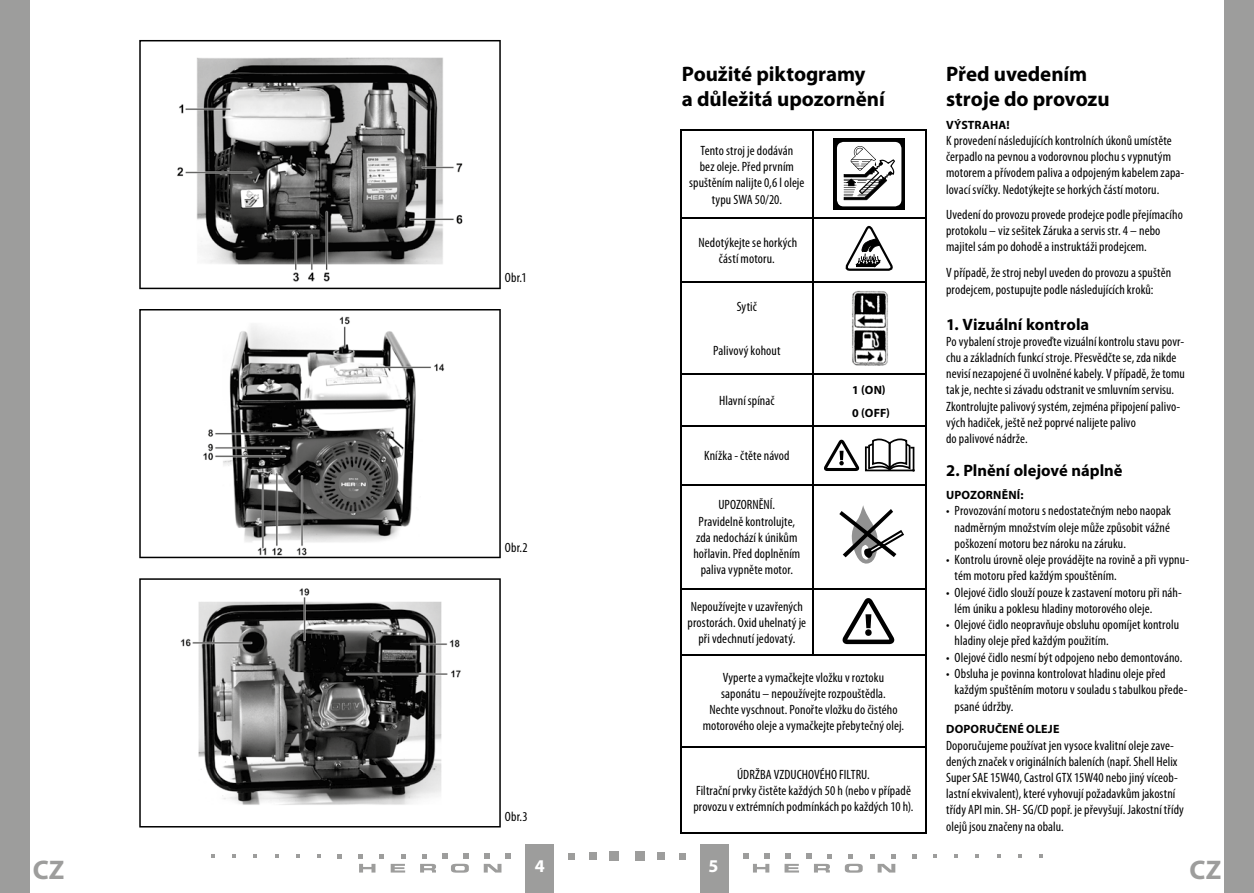
<style>
.page{position:relative;width:1254px;height:893px;background:#fff}
.page>*{position:absolute;margin:0;border:0;box-sizing:border-box;transform-origin:0 0}
.t1{font:700 27px "Myriad Pro";color:#9d9d9c}
.t2{font:700 21px/25.2px "Myriad Pro";letter-spacing:-.005em;color:#000}
.t3{font:700 18px "Myriad Pro";color:#fff}
.t4{font:700 16.5px "Myriad Pro";color:#000}
.t5{font:condensed 13.5px/16.2px "Myriad Pro";letter-spacing:.01em;color:#000}
.t6{font:700 12px/23px "Myriad Pro";letter-spacing:.015em;color:#000}
</style>
<div class="page">
<div style="left:525px;top:844px;width:29px;height:49px;background:#9d9d9c"></div>
<div style="left:609px;top:851px;width:9px;height:10px;background:#9d9d9c"></div>
<div style="left:589px;top:852px;width:8px;height:8px;background:#9d9d9c"></div>
<div style="left:568px;top:853px;width:7px;height:6px;background:#9d9d9c"></div>
<svg style="left:337px;top:854px;width:5px;height:4px"></svg>
<svg style="left:317px;top:854px;width:4px;height:4px"></svg>
<svg style="left:296px;top:854px;width:4px;height:4px"></svg>
<svg style="left:275px;top:854px;width:4px;height:4px"></svg>
<svg style="left:253px;top:854px;width:4px;height:4px"></svg>
<svg style="left:232px;top:854px;width:4px;height:4px"></svg>
<svg style="left:211px;top:854px;width:4px;height:4px"></svg>
<div style="left:0;top:0;width:30px;height:893px;background:#9d9d9c"></div>
<svg style="left:358px;top:853px;width:153px;height:20px"></svg>
<div style="left:700px;top:844px;width:28px;height:49px;background:#9d9d9c"></div>
<div style="left:1224px;top:0;width:30px;height:893px;background:#9d9d9c"></div>
<div style="left:635px;top:851px;width:10px;height:10px;background:#9d9d9c"></div>
<div style="left:657px;top:852px;width:8px;height:8px;background:#9d9d9c"></div>
<div style="left:679px;top:853px;width:7px;height:6px;background:#9d9d9c"></div>
<svg style="left:912px;top:854px;width:4px;height:4px"></svg>
<svg style="left:933px;top:854px;width:4px;height:4px"></svg>
<svg style="left:954px;top:854px;width:4px;height:4px"></svg>
<svg style="left:975px;top:854px;width:4px;height:4px"></svg>
<svg style="left:997px;top:854px;width:3px;height:4px"></svg>
<svg style="left:1018px;top:854px;width:3px;height:4px"></svg>
<svg style="left:1039px;top:854px;width:4px;height:4px"></svg>
<svg style="left:743px;top:853px;width:152px;height:20px"></svg>
<svg style="left:139px;top:40px;width:362px;height:249px"></svg>
<svg style="left:139px;top:578px;width:362px;height:249px"></svg>
<svg style="left:139px;top:309px;width:362px;height:249px"></svg>
<hr style="left:680px;top:129px;width:133px;height:2px;background:#000">
<hr style="left:680px;top:131px;width:2px;height:86px;background:#000">
<hr style="left:813px;top:129px;width:114px;height:2px;background:#000">
<hr style="left:812px;top:131px;width:1px;height:86px;background:#000">
<hr style="left:925px;top:131px;width:2px;height:86px;background:#000">
<hr style="left:680px;top:217px;width:133px;height:2px;background:#000">
<hr style="left:680px;top:219px;width:2px;height:62px;background:#000">
<hr style="left:813px;top:217px;width:114px;height:2px;background:#000">
<hr style="left:812px;top:219px;width:1px;height:62px;background:#000">
<hr style="left:925px;top:219px;width:2px;height:62px;background:#000">
<hr style="left:680px;top:281px;width:133px;height:2px;background:#000">
<hr style="left:680px;top:283px;width:2px;height:90px;background:#000">
<hr style="left:813px;top:281px;width:114px;height:2px;background:#000">
<hr style="left:812px;top:283px;width:1px;height:90px;background:#000">
<hr style="left:925px;top:283px;width:2px;height:90px;background:#000">
<hr style="left:680px;top:373px;width:133px;height:2px;background:#000">
<hr style="left:680px;top:375px;width:2px;height:50px;background:#000">
<hr style="left:813px;top:373px;width:114px;height:2px;background:#000">
<hr style="left:812px;top:375px;width:1px;height:50px;background:#000">
<hr style="left:925px;top:375px;width:2px;height:50px;background:#000">
<hr style="left:680px;top:425px;width:133px;height:2px;background:#000">
<hr style="left:680px;top:427px;width:2px;height:57px;background:#000">
<hr style="left:813px;top:425px;width:114px;height:2px;background:#000">
<hr style="left:812px;top:427px;width:1px;height:57px;background:#000">
<hr style="left:925px;top:427px;width:2px;height:57px;background:#000">
<hr style="left:680px;top:484px;width:133px;height:1px;background:#000">
<hr style="left:680px;top:485px;width:2px;height:103px;background:#000">
<hr style="left:813px;top:484px;width:114px;height:1px;background:#000">
<hr style="left:812px;top:485px;width:1px;height:103px;background:#000">
<hr style="left:925px;top:485px;width:2px;height:103px;background:#000">
<hr style="left:680px;top:588px;width:133px;height:2px;background:#000">
<hr style="left:680px;top:590px;width:2px;height:64px;background:#000">
<hr style="left:813px;top:588px;width:114px;height:2px;background:#000">
<hr style="left:812px;top:590px;width:1px;height:64px;background:#000">
<hr style="left:925px;top:590px;width:2px;height:64px;background:#000">
<hr style="left:680px;top:654px;width:133px;height:2px;background:#000">
<hr style="left:680px;top:656px;width:2px;height:90px;background:#000">
<hr style="left:813px;top:654px;width:114px;height:2px;background:#000">
<hr style="left:925px;top:656px;width:2px;height:90px;background:#000">
<hr style="left:680px;top:746px;width:133px;height:2px;background:#000">
<hr style="left:680px;top:748px;width:2px;height:84px;background:#000">
<hr style="left:813px;top:746px;width:114px;height:2px;background:#000">
<hr style="left:925px;top:748px;width:2px;height:84px;background:#000">
<hr style="left:680px;top:832px;width:133px;height:1px;background:#000">
<hr style="left:813px;top:832px;width:114px;height:1px;background:#000">
<svg style="left:833px;top:138px;width:72px;height:72px"></svg>
<div style="left:837px;top:142px;width:64px;height:64px;background:#fff;border-radius:7px"></div>
<svg style="left:844px;top:146px;width:51px;height:54px"></svg>
<svg style="left:824px;top:440px;width:35px;height:31px"></svg>
<svg style="left:865px;top:438px;width:49px;height:33px"></svg>
<svg style="left:843px;top:598px;width:51px;height:46px"></svg>
<svg style="left:839px;top:505px;width:65px;height:59px"></svg>
<svg style="left:845px;top:225px;width:48px;height:46px"></svg>
<img style="left:852px;top:290px;width:36px;height:76px">
<p class="t5" style="left:505px;top:270px;width:23px">obr.1</p>
<p class="t5" style="left:505px;top:540px;width:24px">obr.2</p>
<p class="t5" style="left:505px;top:808px;width:24px">obr.3</p>
<h2 class="t2" style="left:682px;top:61px;width:204px">Použité piktogramy<br>a důležitá upozornění</h2>
<h2 class="t2" style="left:946px;top:61px;width:165px">Před uvedením stroje do provozu</h2>
<p class="t6" style="left:946px;top:113px;width:65px">VýsTraha!</p>
<p class="t5" style="left:946px;top:132px;width:240px">K provedení následujících kontrolních úkonů umístěte čerpadlo na pevnou a vodorovnou plochu s vypnutým motorem a přívodem paliva a odpojeným kabelem zapa&shy;lovací svíčky. nedotýkejte se horkých částí motoru.</p>
<p class="t5" style="left:946px;top:206px;width:238px">Uvedení do provozu provede prodejce podle přejímacího protokolu – viz sešitek Záruka a servis str. 4 – nebo majitel sám po dohodě a instruktáži prodejcem.</p>
<p class="t5" style="left:946px;top:265px;width:227px">V případě, že stroj nebyl uveden do provozu a spuštěn prodejcem, postupujte podle následujících kroků:</p>
<p class="t4" style="left:946px;top:313px;width:145px">1. Vizuální kontrola</p>
<p class="t5" style="left:946px;top:333px;width:240px">Po vybalení stroje proveďte vizuální kontrolu stavu povr&shy;chu a základních funkcí stroje. Přesvědčte se, zda nikde nevisí nezapojené či uvolněné kabely. V případě, že tomu tak je, nechte si závadu odstranit ve smluvním servisu.<br>Zkontrolujte palivový systém, zejména připojení palivo&shy;vých hadiček, ještě než poprvé nalijete palivo<br>do palivové nádrže.</p>
<p class="t4" style="left:946px;top:460px;width:178px">2. Plnění olejové náplně</p>
<p class="t6" style="left:946px;top:483px;width:79px">UPoZornění:</p>
<p class="t5" style="left:955px;top:503px;width:218px;text-align:justify;text-indent:-9px">• Provozování motoru s nedostatečným nebo naopak nadměrným množstvím oleje může způsobit vážné poškození motoru bez nároku na záruku.</p>
<p class="t5" style="left:955px;top:551px;width:236px;text-indent:-9px">• Kontrolu úrovně oleje provádějte na rovině a při vypnu&shy;tém motoru před každým spouštěním.</p>
<p class="t5" style="left:955px;top:584px;width:229px;text-indent:-9px">• olejové čidlo slouží pouze k zastavení motoru při náh&shy;lém úniku a poklesu hladiny motorového oleje.</p>
<p class="t5" style="left:955px;top:616px;width:226px;text-indent:-9px">• olejové čidlo neopravňuje obsluhu opomíjet kontrolu hladiny oleje před každým použitím.</p>
<p class="t5" style="left:946px;top:649px;width:238px">• olejové čidlo nesmí být odpojeno nebo demontováno.</p>
<p class="t5" style="left:955px;top:665px;width:234px;text-indent:-9px">• obsluha je povinna kontrolovat hladinu oleje před každým spuštěním motoru v souladu s tabulkou přede&shy;psané údržby.</p>
<p class="t6" style="left:946px;top:717px;width:115px">doPorUČené oleje</p>
<p class="t5" style="left:946px;top:737px;width:239px">Doporučujeme používat jen vysoce kvalitní oleje zave&shy;dených značek v originálních baleních (např. Shell helix Super SAe 15W40, Castrol GTX 15W40 nebo jiný víceob&shy;lastní ekvivalent), které vyhovují požadavkům jakostní třídy API min. Sh- SG/CD popř. je převyšují. Jakostní třídy olejů jsou značeny na obalu.</p>
<p class="t5" style="left:689px;top:142px;width:117px;text-align:center">Tento stroj je dodáván<br>bez oleje. Před prvním spuštěním nalijte 0,6 l oleje typu SWA 50/20.</p>
<p class="t5" style="left:698px;top:234px;width:100px;text-align:center">nedotýkejte se horkých částí motoru.</p>
<p class="t5" style="left:737px;top:299px;width:22px">Sytič</p>
<p class="t5" style="left:713px;top:342px;width:69px">Palivový kohout</p>
<p class="t5" style="left:719px;top:392px;width:57px">hlavní spínač</p>
<p class="t6" style="left:852px;top:378px;width:39px">1 (on)<br>0 (oFF)</p>
<p class="t5" style="left:704px;top:448px;width:87px">Knížka - čtěte návod</p>
<p class="t5" style="left:693px;top:497px;width:108px;text-align:center">UPoZornĚnÍ.<br>Pravidelně kontrolujte, zda nedochází k únikům hořlavin. Před doplněním paliva vypněte motor.</p>
<p class="t5" style="left:687px;top:598px;width:120px;text-align:center">nepoužívejte v uzavřených prostorách. oxid uhelnatý je při vdechnutí jedovatý.</p>
<p class="t5" style="left:703px;top:669px;width:203px;text-align:center">Vyperte a vymačkejte vložku v roztoku saponátu – nepoužívejte rozpouštědla.<br>nechte vyschnout. Ponořte vložku do čistého motorového oleje a vymačkejte přebytečný olej.</p>
<p class="t5" style="left:693px;top:766px;width:222px;text-align:center">ÚDrŽBA VZDUChoVÉho FILTrU.<br>Filtrační prvky čistěte každých 50 h (nebo v případě provozu v extrémních podmínkách po každých 10 h).</p>
<h1 class="t1" style="left:33px;top:852px;width:33px">CZ</h1>
<h3 class="t3" style="left:535px;top:855px;width:11px">4</h3>
<h3 class="t3" style="left:709px;top:855px;width:11px">5</h3>
<h1 class="t1" style="left:1189px;top:852px;width:33px">CZ</h1>
</div>
